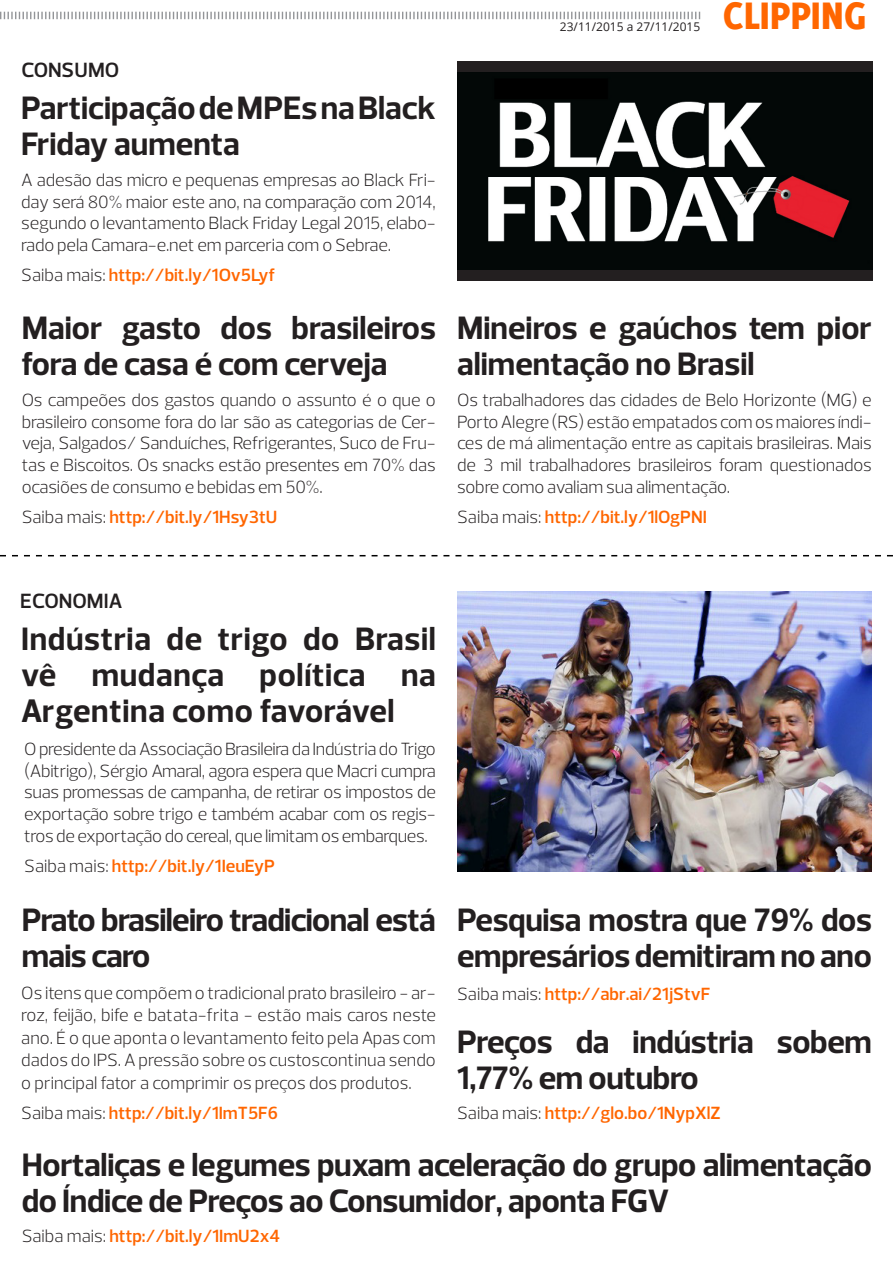
<style>
.page{position:relative;width:893px;height:1263px;background:#fff}
.page>*{position:absolute;margin:0;border:0;box-sizing:border-box;transform-origin:0 0}
.t1{font:800 42px "Delicious";color:#f60}
.t2{font:700 33px/36px "Prelo";letter-spacing:-.01em;color:#231f20}
.t3{font:600 21px "Prelo";color:#231f20}
.t4{font:300 18px/21.6px "Prelo";letter-spacing:-.01em;color:#231f20;text-align:justify}
.t5{font:600 18px "Prelo";color:#f60}
.t6{font:12px "Open Sans";color:#231f20}
.s1{font-weight:300;color:#231f20}
</style>
<div class="page">
<svg style="left:0;top:12px;width:700px;height:7px"></svg>
<div style="left:457px;top:62px;width:416px;height:219px;background:#231f20"></div>
<img style="left:457px;top:73px;width:416px;height:197px">
<svg style="left:0;top:555px;width:893px;height:1px"></svg>
<img style="left:457px;top:592px;width:415px;height:280px">
<p class="t3" style="left:21px;top:57px;width:99px">CONSUMO</p>
<p class="t2" style="left:21px;top:90px;width:416px">Participação de MPEs na Black<br>Friday aumenta</p>
<p class="t4" style="left:21px;top:169px;width:416px">A adesão das micro e pequenas empresas ao Black Fri&shy;day será 80% maior este ano, na comparação com 2014, segundo o levantamento Black Friday Legal 2015, elabo&shy;rado pela Camara-e.net em parceria com o Sebrae.</p>
<p class="t5" style="left:21px;top:264px;width:255px"><span class="s1">Saiba mais:</span> http://bit.ly/1Ov5Lyf</p>
<p class="t2" style="left:22px;top:310px;width:416px">Maior gasto dos brasileiros fora de casa é com cerveja</p>
<p class="t4" style="left:22px;top:389px;width:416px">Os campeões dos gastos quando o assunto é o que o brasileiro consome fora do lar são as categorias de Cer&shy;veja, Salgados/ Sanduíches, Refrigerantes, Suco de Fru&shy;tas e Biscoitos. Os snacks estão presentes em 70% das ocasiões de consumo e bebidas em 50%.</p>
<p class="t5" style="left:22px;top:506px;width:257px"><span class="s1">Saiba mais:</span> http://bit.ly/1Hsy3tU</p>
<p class="t6" style="left:560px;top:18px;width:142px">23/11/2015 a 27/11/2015</p>
<h1 class="t1" style="left:723px;top:-9px;width:145px">CLIPPING</h1>
<p class="t2" style="left:457px;top:310px;width:416px">Mineiros e gaúchos tem pior alimentação no Brasil</p>
<p class="t4" style="left:457px;top:389px;width:416px">Os trabalhadores das cidades de Belo Horizonte (MG) e Porto Alegre (RS) estão empatados com os maiores índi&shy;ces de má alimentação entre as capitais brasileiras. Mais de 3 mil trabalhadores brasileiros foram questionados sobre como avaliam sua alimentação.</p>
<p class="t5" style="left:457px;top:506px;width:251px"><span class="s1">Saiba mais:</span> http://bit.ly/1lOgPNI</p>
<p class="t3" style="left:20px;top:588px;width:104px">ECONOMIA</p>
<p class="t2" style="left:21px;top:621px;width:416px;text-align:justify">Indústria de trigo do Brasil vê mudança política na Argentina como favorável</p>
<p class="t4" style="left:24px;top:738px;width:413px">O presidente da Associação Brasileira da Indústria do Trigo (Abitrigo), Sérgio Amaral, agora espera que Macri cumpra suas promessas de campanha, de retirar os impostos de exportação sobre trigo e também acabar com os regis&shy;tros de exportação do cereal, que limitam os embarques.</p>
<p class="t5" style="left:24px;top:855px;width:252px"><span class="s1">Saiba mais:</span> http://bit.ly/1IeuEyP</p>
<p class="t2" style="left:22px;top:902px;width:416px">Prato brasileiro tradicional está mais caro</p>
<p class="t4" style="left:21px;top:982px;width:416px;line-height:22.5px">Os itens que compõem o tradicional prato brasileiro - ar&shy;roz, feijão, bife e batata-frita - estão mais caros neste ano. É o que aponta o levantamento feito pela Apas com dados do IPS. A pressão sobre os custoscontinua sendo o principal fator a comprimir os preços dos produtos.</p>
<p class="t5" style="left:21px;top:1102px;width:258px"><span class="s1">Saiba mais:</span> http://bit.ly/1ImT5F6</p>
<p class="t2" style="left:457px;top:902px;width:416px">Pesquisa mostra que 79% dos empresários demitiram no ano</p>
<p class="t5" style="left:457px;top:983px;width:255px"><span class="s1">Saiba mais:</span> http://abr.ai/21jStvF</p>
<p class="t2" style="left:457px;top:1024px;width:416px">Preços da indústria sobem<br>1,77% em outubro</p>
<p class="t5" style="left:457px;top:1102px;width:265px"><span class="s1">Saiba mais:</span> http://glo.bo/1NypXlZ</p>
<p class="t2" style="left:22px;top:1147px;width:852px">Hortaliças e legumes puxam aceleração do grupo alimentação do Índice de Preços ao Consumidor, aponta FGV</p>
<p class="t5" style="left:22px;top:1224px;width:260px"><span class="s1">Saiba mais:</span> http://bit.ly/1ImU2x4</p>
</div>
